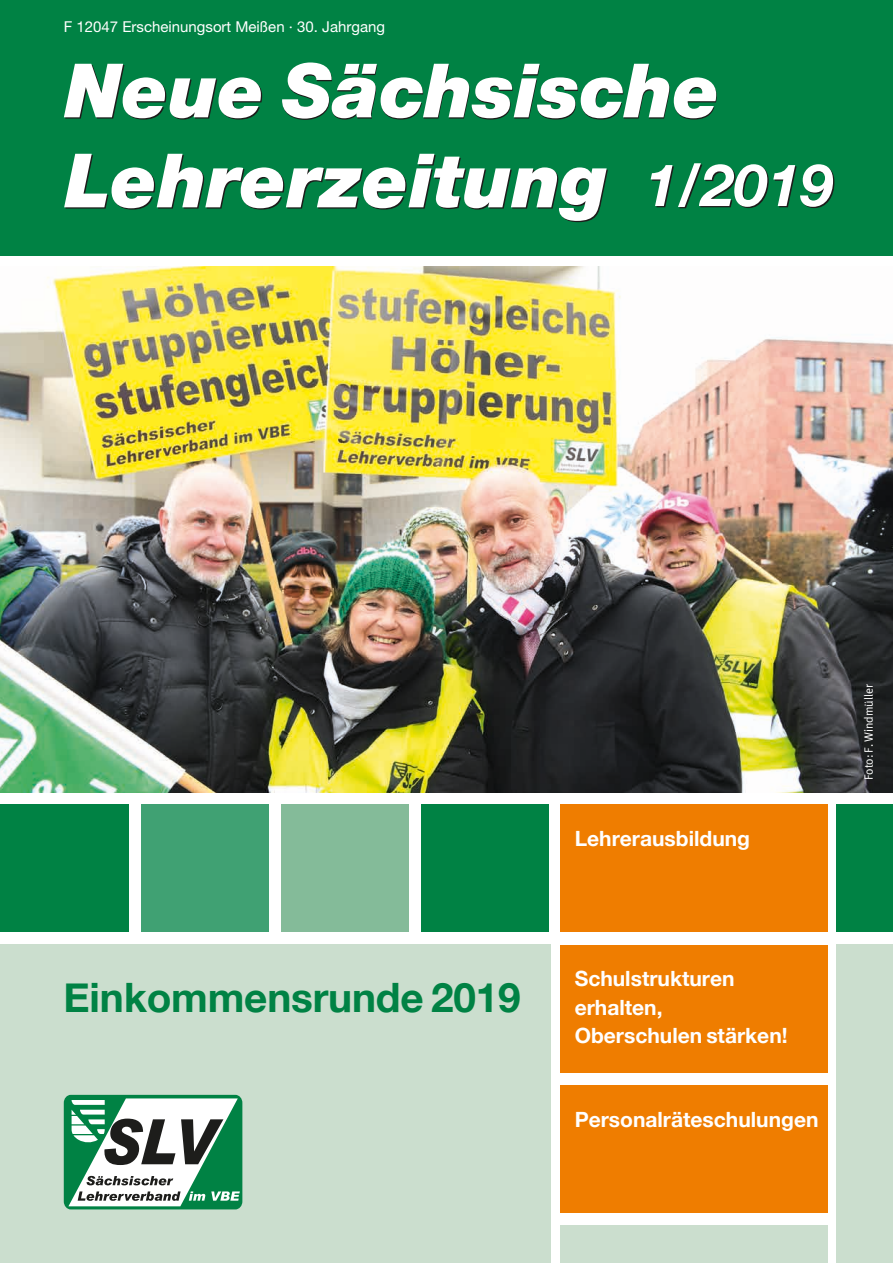
<style>
.page{position:relative;width:893px;height:1263px;background:#fff}
.page>*{position:absolute;margin:0;border:0;box-sizing:border-box;transform-origin:0 0}
.t1{font:italic 900 75px/90px "Helvetica Neue LT Pro";color:#fff}
.t2{font:700 40.5px "Helvetica Neue";letter-spacing:-.005em;color:#008244}
.t3{font:700 21px/28.5px "Helvetica Neue";color:#fff}
.t4{font:15px "Helvetica Neue LT Pro";color:#fff}
.t5{font:12px "Meta Plus Normal";color:#fff}
.s1{font-weight:700;font-size:58.5px}
</style>
<div class="page">
<div style="left:0;top:0;width:893px;height:255px;background:#008244"></div>
<div style="left:0;top:944px;width:550px;height:319px;background:#cbdece"></div>
<div style="left:836px;top:944px;width:57px;height:319px;background:#cbdece"></div>
<div style="left:560px;top:945px;width:268px;height:127px;background:#ef7d00"></div>
<div style="left:560px;top:1085px;width:268px;height:127px;background:#ef7d00"></div>
<div style="left:560px;top:1225px;width:268px;height:38px;background:#cbdece"></div>
<div style="left:836px;top:804px;width:57px;height:128px;background:#008244"></div>
<div style="left:281px;top:804px;width:128px;height:128px;background:#84bb99"></div>
<div style="left:422px;top:804px;width:127px;height:128px;background:#008244"></div>
<div style="left:0;top:804px;width:128px;height:128px;background:#008244"></div>
<div style="left:141px;top:804px;width:128px;height:128px;background:#40a173"></div>
<div style="left:560px;top:804px;width:268px;height:128px;background:#ef7d00"></div>
<img style="left:0;top:267px;width:893px;height:525px">
<div style="left:64px;top:1095px;width:178px;height:114px;background:#008244;border-radius:7px"></div>
<svg style="left:68px;top:1098px;width:172px;height:108px"></svg>
<p class="t4" style="left:64px;top:18px;width:323px">F 12047 Erscheinungsort Meißen · 30. Jahrgang</p>
<h1 class="t1" style="left:65px;top:44px;width:770px">Neue Sächsische<br>Lehrerzeitung <span class="s1">1/2019</span></h1>
<h2 class="t2" style="left:64px;top:965px;width:459px">Einkommensrunde 2019</h2>
<p class="t3" style="left:575px;top:825px;width:177px">Lehrerausbildung</p>
<p class="t5" style="left:862px;top:780px;width:97px;rotate:-90deg">Foto: F. Windmüller</p>
<p class="t3" style="left:575px;top:965px;width:214px">Schulstrukturen erhalten,<br>Oberschulen stärken!</p>
<p class="t3" style="left:575px;top:1105px;width:245px">Personalräteschulungen</p>
</div>
